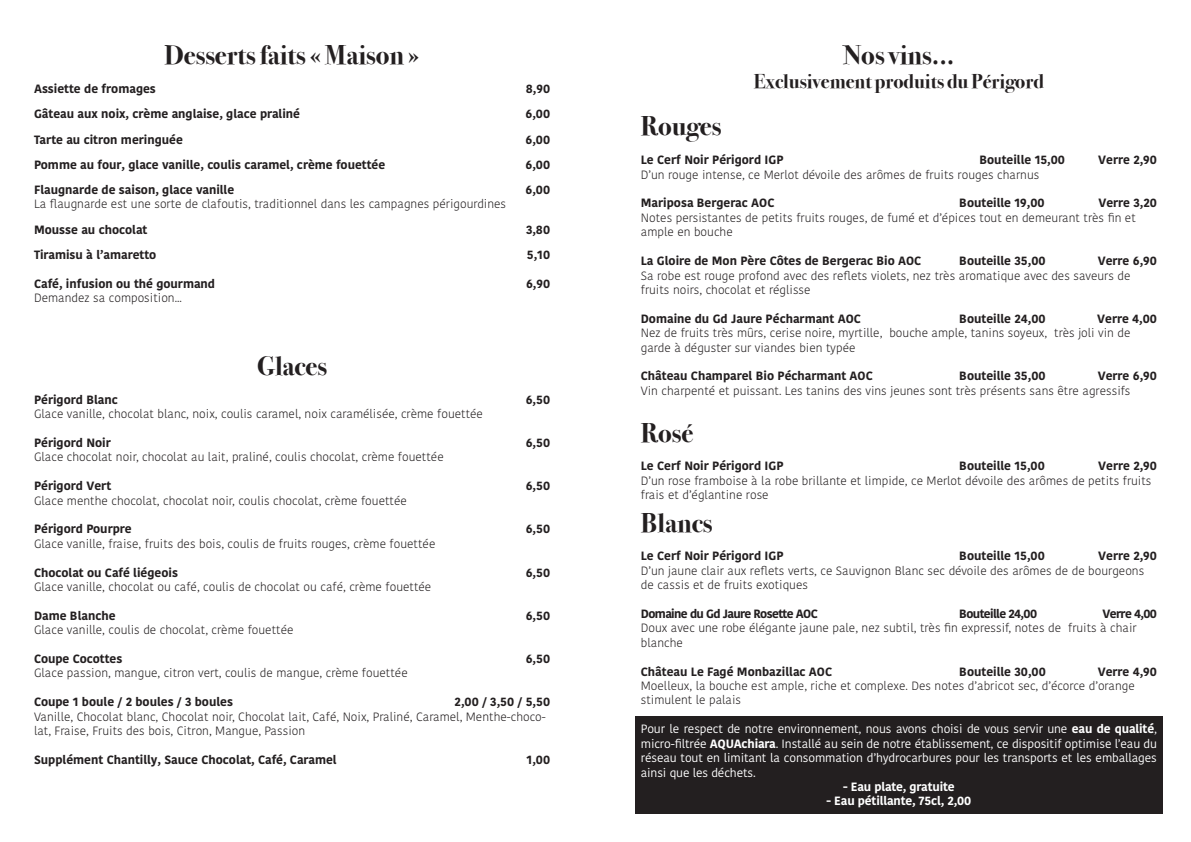
<style>
.page{position:relative;width:1191px;height:842px;background:#fff}
.page>*{position:absolute;margin:0;border:0;box-sizing:border-box;transform-origin:0 0}
.t1{font:700 27px "Bodoni Svty Two ITCTT";color:#231f20}
.t2{font:700 20px "Bodoni Svty Two ITCTT";color:#231f20}
.t3{font:300 12px/14.4px "Kohinoor Bangla";color:#231f20}
.t4{font:700 12px "Kohinoor Bangla";color:#231f20}
.t5{font:12px/14.4px "Kohinoor Bangla";letter-spacing:-.01em;color:#fff;text-align:justify}
.t6{font:700 12px "Kohinoor Bangla";letter-spacing:-.01em;color:#fff}
.t7{font:700 12px "Kohinoor Bangla";letter-spacing:-.05em;color:#231f20}
.s1{font-weight:700}
</style>
<div class="page">
<div style="left:635px;top:716px;width:527px;height:98px;background:#231f20"></div>
<p class="t1" style="left:165px;top:33px;width:256px">Desserts faits «Maison »</p>
<p class="t4" style="left:34px;top:78px;width:123px">Assiette de fromages</p>
<p class="t4" style="left:526px;top:78px;width:26px">8,90</p>
<p class="t4" style="left:34px;top:104px;width:267px">Gâteau aux noix, crème anglaise, glace praliné</p>
<p class="t4" style="left:525px;top:104px;width:26px">6,00</p>
<p class="t4" style="left:34px;top:129px;width:150px">Tarte au citron meringuée</p>
<p class="t4" style="left:525px;top:129px;width:26px">6,00</p>
<p class="t4" style="left:34px;top:154px;width:353px">Pomme au four, glace vanille, coulis caramel, crème fouettée</p>
<p class="t4" style="left:525px;top:154px;width:26px">6,00</p>
<p class="t4" style="left:34px;top:179px;width:202px">Flaugnarde de saison, glace vanille</p>
<p class="t4" style="left:525px;top:179px;width:26px">6,00</p>
<p class="t3" style="left:34px;top:197px;width:474px">La flaugnarde est une sorte de clafoutis, traditionnel dans les campagnes périgourdines</p>
<p class="t4" style="left:34px;top:219px;width:115px">Mousse au chocolat</p>
<p class="t4" style="left:526px;top:219px;width:26px">3,80</p>
<p class="t4" style="left:34px;top:244px;width:124px">Tiramisu à l’amaretto</p>
<p class="t4" style="left:527px;top:244px;width:25px">5,10</p>
<p class="t4" style="left:34px;top:273px;width:183px">Café, infusion ou thé gourmand</p>
<p class="t4" style="left:526px;top:273px;width:26px">6,90</p>
<p class="t3" style="left:34px;top:290px;width:149px">Demandez sa composition...</p>
<p class="t1" style="left:257px;top:344px;width:71px">Glaces</p>
<p class="t4" style="left:34px;top:389px;width:85px">Périgord Blanc</p>
<p class="t4" style="left:526px;top:389px;width:26px">6,50</p>
<p class="t3" style="left:34px;top:407px;width:450px">Glace vanille, chocolat blanc, noix, coulis caramel, noix caramélisée, crème fouettée</p>
<p class="t4" style="left:34px;top:432px;width:78px">Périgord Noir</p>
<p class="t4" style="left:526px;top:432px;width:26px">6,50</p>
<p class="t3" style="left:34px;top:450px;width:411px">Glace chocolat noir, chocolat au lait, praliné, coulis chocolat, crème fouettée</p>
<p class="t4" style="left:34px;top:475px;width:79px">Périgord Vert</p>
<p class="t4" style="left:526px;top:475px;width:26px">6,50</p>
<p class="t3" style="left:34px;top:493px;width:374px">Glace menthe chocolat, chocolat noir, coulis chocolat, crème fouettée</p>
<p class="t4" style="left:34px;top:519px;width:99px">Périgord Pourpre</p>
<p class="t4" style="left:526px;top:519px;width:26px">6,50</p>
<p class="t3" style="left:34px;top:536px;width:403px">Glace vanille, fraise, fruits des bois, coulis de fruits rouges, crème fouettée</p>
<p class="t4" style="left:34px;top:562px;width:145px">Chocolat ou Café liégeois</p>
<p class="t4" style="left:526px;top:562px;width:26px">6,50</p>
<p class="t3" style="left:34px;top:579px;width:399px">Glace vanille, chocolat ou café, coulis de chocolat ou café, crème fouettée</p>
<p class="t4" style="left:34px;top:605px;width:83px">Dame Blanche</p>
<p class="t4" style="left:526px;top:605px;width:26px">6,50</p>
<p class="t3" style="left:34px;top:623px;width:261px">Glace vanille, coulis de chocolat, crème fouettée</p>
<p class="t4" style="left:34px;top:648px;width:90px">Coupe Cocottes</p>
<p class="t4" style="left:526px;top:648px;width:26px">6,50</p>
<p class="t3" style="left:34px;top:666px;width:375px">Glace passion, mangue, citron vert, coulis de mangue, crème fouettée</p>
<p class="t4" style="left:34px;top:691px;width:200px">Coupe 1 boule / 2 boules / 3 boules</p>
<p class="t4" style="left:454px;top:691px;width:97px">2,00 / 3,50 / 5,50</p>
<p class="t3" style="left:34px;top:709px;width:513px">Vanille, Chocolat blanc, Chocolat noir, Chocolat lait, Café, Noix, Praliné, Caramel, Menthe-choco&shy;lat, Fraise, Fruits des bois, Citron, Mangue, Passion</p>
<p class="t4" style="left:34px;top:749px;width:304px">Supplément Chantilly, Sauce Chocolat, Café, Caramel</p>
<p class="t4" style="left:526px;top:749px;width:25px">1,00</p>
<p class="t1" style="left:843px;top:32px;width:112px">Nos vins...</p>
<p class="t2" style="left:754px;top:64px;width:291px">Exclusivement produits du Périgord</p>
<p class="t1" style="left:641px;top:104px;width:82px">Rouges</p>
<p class="t4" style="left:641px;top:150px;width:144px">Le Cerf Noir Périgord IGP</p>
<p class="t4" style="left:979px;top:150px;width:87px">Bouteille 15,00</p>
<p class="t4" style="left:1098px;top:150px;width:60px">Verre 2,90</p>
<p class="t3" style="left:641px;top:167px;width:400px">D’un rouge intense, ce Merlot dévoile des arômes de fruits rouges charnus</p>
<p class="t4" style="left:641px;top:193px;width:135px">Mariposa Bergerac AOC</p>
<p class="t4" style="left:959px;top:193px;width:87px">Bouteille 19,00</p>
<p class="t4" style="left:1098px;top:193px;width:60px">Verre 3,20</p>
<p class="t3" style="left:641px;top:210px;width:496px">Notes persistantes de petits fruits rouges, de fumé et d’épices tout en demeurant très fin et ample en bouche</p>
<p class="t4" style="left:641px;top:250px;width:282px">La Gloire de Mon Père Côtes de Bergerac Bio AOC</p>
<p class="t4" style="left:959px;top:250px;width:88px">Bouteille 35,00</p>
<p class="t4" style="left:1097px;top:250px;width:61px">Verre 6,90</p>
<p class="t3" style="left:641px;top:268px;width:491px">Sa robe est rouge profond avec des reflets violets, nez très aromatique avec des saveurs de fruits noirs, chocolat et réglisse</p>
<p class="t4" style="left:641px;top:308px;width:222px">Domaine du Gd Jaure Pécharmant AOC</p>
<p class="t4" style="left:959px;top:308px;width:88px">Bouteille 24,00</p>
<p class="t4" style="left:1097px;top:308px;width:61px">Verre 4,00</p>
<p class="t3" style="left:641px;top:326px;width:491px">Nez de fruits très mûrs, cerise noire, myrtille, bouche ample, tanins soyeux, très joli vin de garde à déguster sur viandes bien typée</p>
<p class="t4" style="left:641px;top:366px;width:233px">Château Champarel Bio Pécharmant AOC</p>
<p class="t4" style="left:959px;top:366px;width:88px">Bouteille 35,00</p>
<p class="t4" style="left:1097px;top:366px;width:61px">Verre 6,90</p>
<p class="t3" style="left:641px;top:383px;width:491px">Vin charpenté et puissant. Les tanins des vins jeunes sont très présents sans être agressifs</p>
<p class="t1" style="left:641px;top:410px;width:54px">Rosé</p>
<p class="t4" style="left:641px;top:456px;width:144px">Le Cerf Noir Périgord IGP</p>
<p class="t4" style="left:959px;top:456px;width:87px">Bouteille 15,00</p>
<p class="t4" style="left:1098px;top:456px;width:60px">Verre 2,90</p>
<p class="t3" style="left:641px;top:473px;width:512px">D’un rose framboise à la robe brillante et limpide, ce Merlot dévoile des arômes de petits fruits frais et d’églantine rose</p>
<p class="t1" style="left:641px;top:500px;width:73px">Blancs</p>
<p class="t4" style="left:641px;top:546px;width:144px">Le Cerf Noir Périgord IGP</p>
<p class="t4" style="left:959px;top:546px;width:87px">Bouteille 15,00</p>
<p class="t4" style="left:1098px;top:546px;width:60px">Verre 2,90</p>
<p class="t3" style="left:641px;top:563px;width:505px">D’un jaune clair aux reflets verts, ce Sauvignon Blanc sec dévoile des arômes de de bourgeons de cassis et de fruits exotiques</p>
<p class="t7" style="left:641px;top:603px;width:178px">Domaine du Gd Jaure Rosette AOC</p>
<p class="t7" style="left:959px;top:603px;width:79px">Bouteille 24,00</p>
<p class="t4" style="left:1102px;top:603px;width:56px">Verre 4,00</p>
<p class="t3" style="left:641px;top:621px;width:497px">Doux avec une robe élégante jaune pale, nez subtil, très fin expressif, notes de fruits à chair blanche</p>
<p class="t4" style="left:641px;top:661px;width:193px">Château Le Fagé Monbazillac AOC</p>
<p class="t4" style="left:959px;top:661px;width:88px">Bouteille 30,00</p>
<p class="t4" style="left:1097px;top:661px;width:61px">Verre 4,90</p>
<p class="t3" style="left:641px;top:678px;width:495px">Moelleux, la bouche est ample, riche et complexe. Des notes d’abricot sec, d’écorce d’orange stimulent le palais</p>
<p class="t5" style="left:641px;top:722px;width:517px">Pour le respect de notre environnement, nous avons choisi de vous servir une <span class="s1">eau de qualité</span>, micro-filtrée <span class="s1">AQUAchiara</span>. Installé au sein de notre établissement, ce dispositif optimise l’eau du réseau tout en limitant la consommation d’hydrocarbures pour les transports et les emballages ainsi que les déchets.</p>
<p class="t6" style="left:843px;top:776px;width:113px">- Eau plate, gratuite</p>
<p class="t6" style="left:826px;top:791px;width:146px">- Eau pétillante, 75cl, 2,00</p>
</div>
